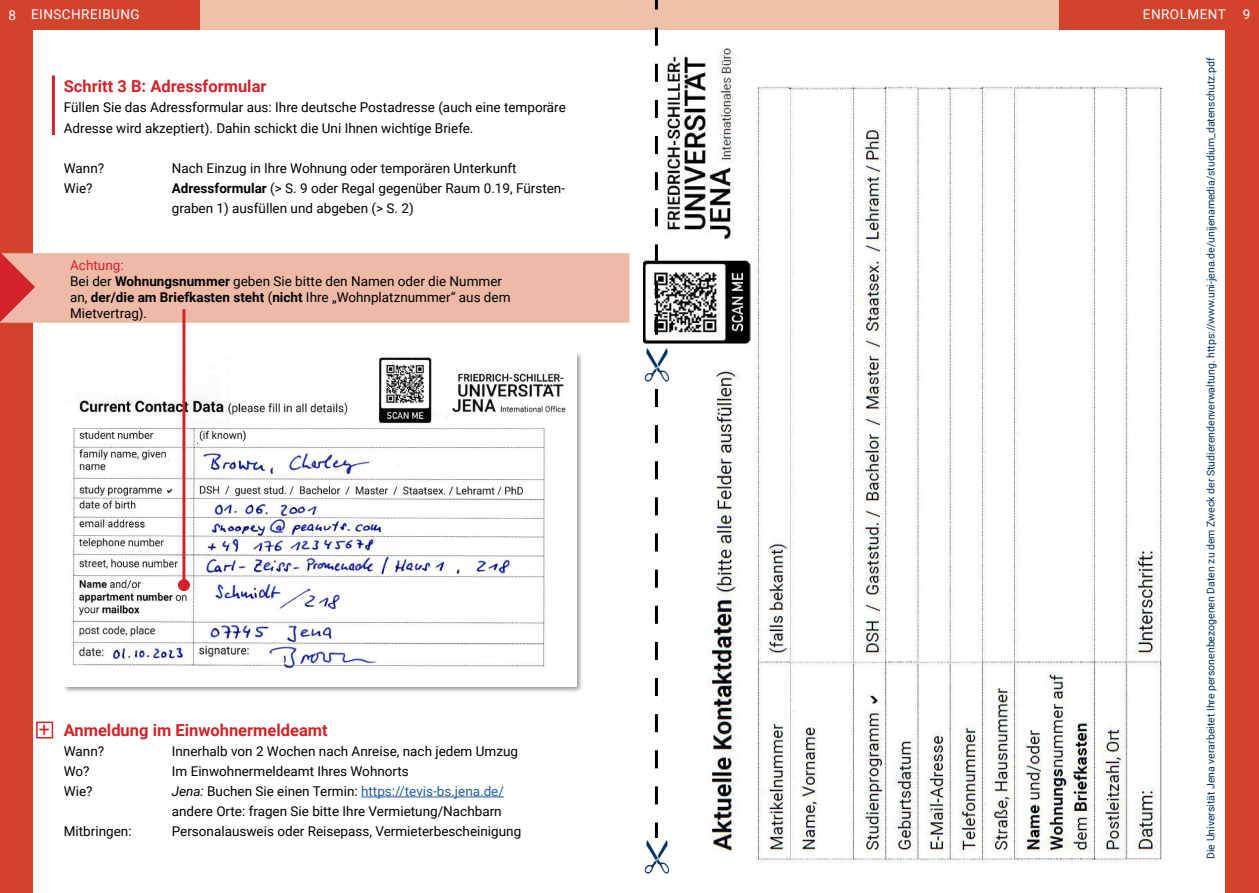
<style>
.page{position:relative;width:1259px;height:893px;background:#fff}
.page>*{position:absolute;margin:0;border:0;box-sizing:border-box;transform-origin:0 0}
.t1{font:19.5px "Roboto";color:#d2232a}
.t2{font:700 16.5px "Roboto";color:#d2232a}
.t3{font:13.5px/20.1px "Roboto";color:#000}
.t4{font:13.5px "Roboto";letter-spacing:.035em;color:#fff}
.t5{font:10.5px "Roboto";color:#00305f}
.s1{font-weight:700}
.s2{color:#d2232a}
.s3{font-style:italic}
.s4{color:#215e9e}
</style>
<div class="page">
<div style="left:0;top:0;width:1259px;height:30px;background:#efc0aa"></div>
<div style="left:0;top:0;width:200px;height:30px;background:#d3422a"></div>
<div style="left:1059px;top:0;width:200px;height:30px;background:#d3422a"></div>
<div style="left:0;top:26px;width:33px;height:867px;background:#d3422a"></div>
<div style="left:1225px;top:23px;width:34px;height:870px;background:#d3422a"></div>
<img style="left:64px;top:349px;width:518px;height:343px">
<img style="left:64px;top:352px;width:512px;height:334px">
<hr style="left:361px;top:797px;width:143px;height:1px;background:#215e9e">
<hr style="left:52px;top:75px;width:3px;height:60px;background:#d2232a">
<div style="left:36px;top:722px;width:17px;height:16px;border:2px solid #d2232a"></div>
<hr style="left:182px;top:310px;width:3px;height:275px;background:#d2232a">
<div style="left:178px;top:579px;width:12px;height:12px;background:#d2232a;border-radius:50%"></div>
<img style="left:643px;top:47px;width:523px;height:816px">
<div style="left:643px;top:838px;width:35px;height:38px;background:#fff"></div>
<div style="left:643px;top:345px;width:35px;height:39px;background:#fff"></div>
<svg style="left:0;top:252px;width:629px;height:71px;background:#edb6a5"></svg>
<svg style="left:644px;top:0;width:25px;height:838px"></svg>
<p class="t4" style="left:9px;top:5px;width:133px">8 EINSCHREIBUNG</p>
<p class="t4" style="left:1143px;top:4px;width:84px">ENROLMENT</p>
<p class="t4" style="left:1242px;top:4px;width:9px">9</p>
<p class="t2" style="left:64px;top:75px;width:204px">Schritt 3 B: Adressformular</p>
<p class="t3" style="left:64px;top:97px;width:503px">Füllen Sie das Adressformular aus: Ihre deutsche Postadresse (auch eine temporäre<br>Adresse wird akzeptiert). Dahin schickt die Uni Ihnen wichtige Briefe.</p>
<p class="t3" style="left:64px;top:157px;width:42px">Wann?</p>
<p class="t3" style="left:172px;top:157px;width:346px">Nach Einzug in Ihre Wohnung oder temporären Unterkunft</p>
<p class="t3" style="left:64px;top:178px;width:30px">Wie?</p>
<p class="t3" style="left:172px;top:178px;width:395px"><span class="s1">Adressformular</span> (&gt; S. 9 oder Regal gegenüber Raum 0.19, Fürsten&shy;graben 1) ausfüllen und abgeben (&gt; S. 2)</p>
<p class="t3" style="left:70px;top:256px;width:442px;line-height:16.2px"><span class="s2">Achtung:<br></span>Bei der <span class="s1">Wohnungsnummer</span> geben Sie bitte den Namen oder die Nummer an, <span class="s1">der/die am Briefkasten steht</span> (<span class="s1">nicht</span> Ihre „Wohnplatznummer“ aus dem Mietvertrag).</p>
<h1 class="t1" style="left:39px;top:716px;width:13px">+</h1>
<p class="t2" style="left:64px;top:718px;width:265px">Anmeldung im Einwohnermeldeamt</p>
<p class="t3" style="left:64px;top:740px;width:42px">Wann?</p>
<p class="t3" style="left:172px;top:740px;width:348px">Innerhalb von 2 Wochen nach Anreise, nach jedem Umzug</p>
<p class="t3" style="left:64px;top:760px;width:27px">Wo?</p>
<p class="t3" style="left:172px;top:760px;width:238px">Im Einwohnermeldeamt Ihres Wohnorts</p>
<p class="t3" style="left:64px;top:781px;width:30px">Wie?</p>
<p class="t3" style="left:172px;top:781px;width:334px"><span class="s3">Jena:</span> Buchen Sie einen Termin: <span class="s4">https://tevis-bs.jena.de/ </span>andere Orte: fragen Sie bitte Ihre Vermietung/Nachbarn</p>
<p class="t3" style="left:64px;top:821px;width:69px">Mitbringen:</p>
<p class="t3" style="left:172px;top:821px;width:351px">Personalausweis oder Reisepass, Vermieterbescheinigung</p>
<p class="t5" style="left:1203px;top:859px;width:803px;rotate:-90deg">Die Universität Jena verarbeitet Ihre personenbezogenen Daten zu dem Zweck der Studierendenverwaltung. https://www.uni-jena.de/unijenamedia/studium_datenschutz.pdf</p>
</div>
